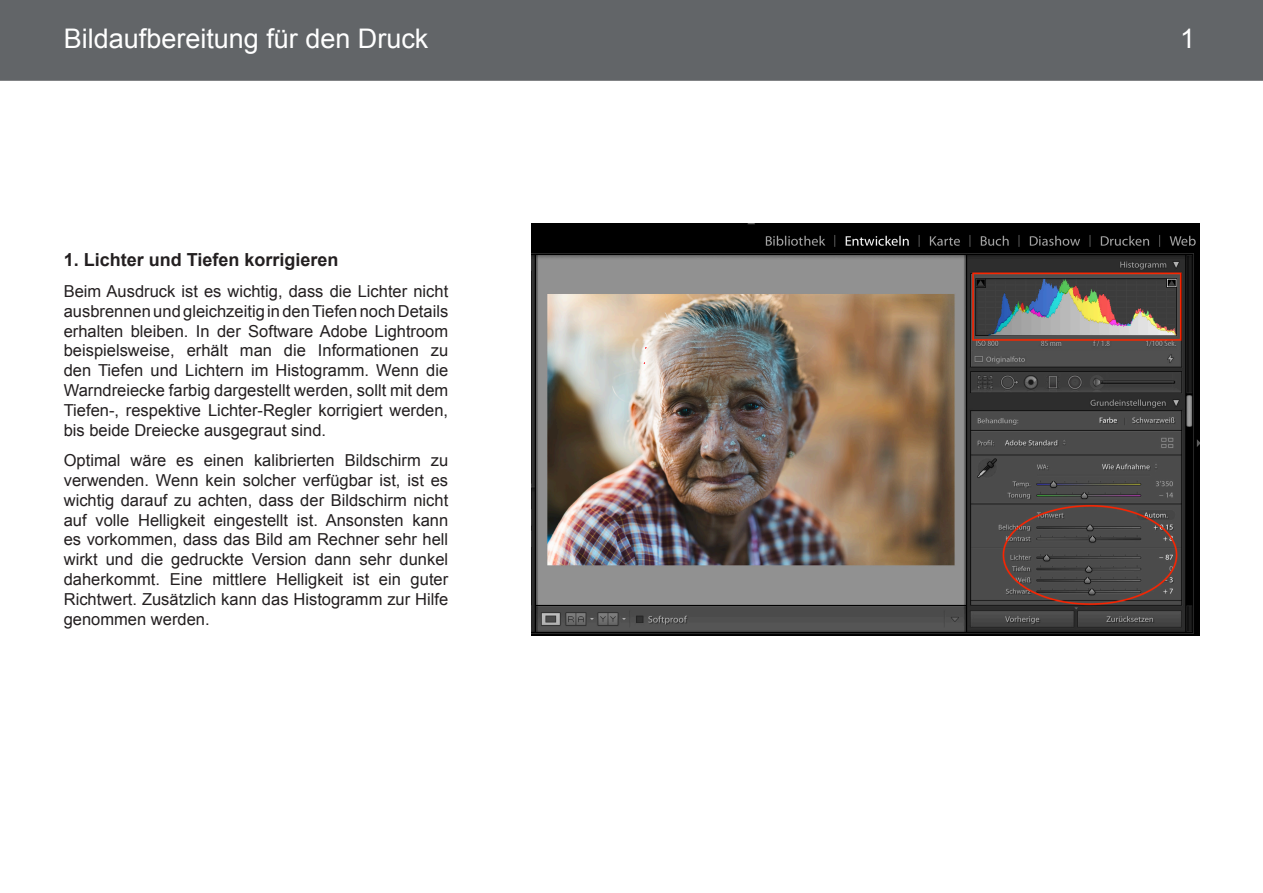
<style>
.page{position:relative;width:1263px;height:893px;background:#fff}
.page>*{position:absolute;margin:0;border:0;box-sizing:border-box;transform-origin:0 0}
.t1{font:27px "Arial";color:#fff}
.t2{font:700 18px "Arial";color:#231f20}
.t3{font:16.5px/19.8px "Arial";color:#231f20;text-align:justify}
</style>
<div class="page">
<img style="left:532px;top:223px;width:667px;height:412px">
<div style="left:1px;top:1px;width:1261px;height:79px;background:#626568"></div>
<div style="left:0;top:0;width:1263px;height:81px;border:2px solid #626568"></div>
<p class="t1" style="left:64px;top:21px;width:366px">Bildaufbereitung für den Druck</p>
<p class="t1" style="left:1180px;top:21px;width:17px">1</p>
<p class="t2" style="left:64px;top:248px;width:276px">1. Lichter und Tiefen korrigieren</p>
<p class="t3" style="left:64px;top:281px;width:386px">Beim Ausdruck ist es wichtig, dass die Lichter nicht ausbrennen und gleichzeitig in den Tiefen noch Details erhalten bleiben. In der Software Adobe Lightroom beispielsweise, erhält man die Informationen zu den Tiefen und Lichtern im Histogramm. Wenn die Warndreiecke farbig dargestellt werden, sollt mit dem Tiefen-, respektive Lichter-Regler korrigiert werden, bis beide Dreiecke ausgegraut sind.</p>
<p class="t3" style="left:64px;top:451px;width:386px">Optimal wäre es einen kalibrierten Bildschirm zu verwenden. Wenn kein solcher verfügbar ist, ist es wichtig darauf zu achten, dass der Bildschirm nicht auf volle Helligkeit eingestellt ist. Ansonsten kann es vorkommen, dass das Bild am Rechner sehr hell wirkt und die gedruckte Version dann sehr dunkel daherkommt. Eine mittlere Helligkeit ist ein guter Richtwert. Zusätzlich kann das Histogramm zur Hilfe genommen werden.</p>
</div>
